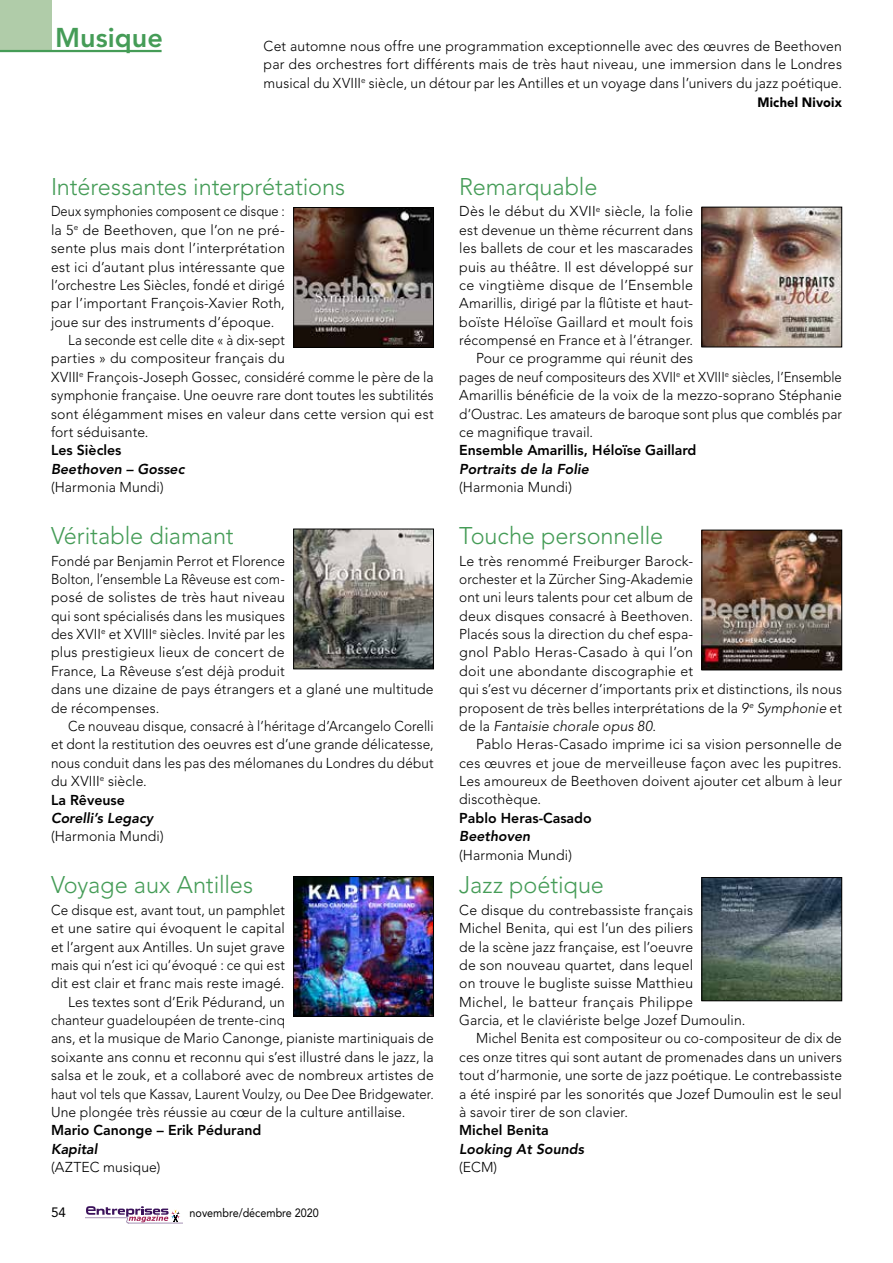
<style>
.page{position:relative;width:893px;height:1263px;background:#fff}
.page>*{position:absolute;margin:0;border:0;box-sizing:border-box;transform-origin:0 0}
.t1{font:800 27px "Avenir";color:#459c57}
.t2{font:300 24px "Avenir";letter-spacing:-.005em;color:#459c57}
.t3{font:300 14.25px/18.3px "Avenir";letter-spacing:.01em;color:#000;text-align:justify}
.t4{font:300 14.25px/18.3px "Avenir";letter-spacing:.01em;color:#000;scale:.95 1}
.t5{font:300 14.25px "Avenir";letter-spacing:.01em;color:#000;scale:.96 1}
.t6{font:300 14.25px "Avenir";letter-spacing:.01em;color:#000;scale:.92 1}
.t7{font:800 14.25px "Avenir";color:#000}
.t8{font:italic 800 14.25px "Avenir";color:#000}
.t9{font:300 14.25px "Avenir";letter-spacing:.01em;color:#000;scale:.9 1}
.t10{font:300 14.25px "Avenir";letter-spacing:.01em;color:#000;scale:.94 1}
.t11{font:900 13.5px "Avenir";letter-spacing:.015em;color:#000;scale:.95 1}
.t12{font:13.5px "Avenir";color:#000}
.t13{font:12px "Avenir";color:#000;scale:.9 1}
.s1{font-weight:800}
.s2{font-style:italic}
</style>
<div class="page">
<svg style="left:85px;top:1206px;width:97px;height:17px"></svg>
<div style="left:0;top:0;width:51px;height:51px;background:#b0cca9"></div>
<hr style="left:0;top:50px;width:162px;height:2px;background:#459c57">
<img style="left:295px;top:209px;width:137px;height:137px">
<div style="left:293px;top:207px;width:141px;height:141px;border:1px solid #000"></div>
<img style="left:704px;top:209px;width:136px;height:136px">
<div style="left:702px;top:207px;width:140px;height:140px;border:1px solid #000"></div>
<img style="left:295px;top:531px;width:137px;height:136px">
<div style="left:293px;top:529px;width:141px;height:140px;border:1px solid #000"></div>
<img style="left:704px;top:532px;width:136px;height:136px">
<div style="left:702px;top:530px;width:140px;height:140px;border:1px solid #000"></div>
<img style="left:295px;top:878px;width:137px;height:136px">
<div style="left:293px;top:876px;width:141px;height:140px;border:1px solid #000"></div>
<img style="left:704px;top:879px;width:136px;height:120px">
<div style="left:702px;top:877px;width:140px;height:124px;border:1px solid #000"></div>
<h1 class="t1" style="left:55px;top:22px;width:109px">Musique</h1>
<p class="t3" style="left:264px;top:37px;width:580px">Cet automne nous offre une programmation exceptionnelle avec des œuvres de Beethoven par des orchestres fort différents mais de très haut niveau, une immersion dans le Londres musical du XVIII<sup>e</sup> siècle, un détour par les Antilles et un voyage dans l’univers du jazz poétique.</p>
<p class="t11" style="left:757px;top:94px;width:91px">Michel Nivoix</p>
<h2 class="t2" style="left:51px;top:173px;width:296px">Intéressantes interprétations</h2>
<p class="t9" style="left:51px;top:203px;width:261px">Deux symphonies composent ce disque :</p>
<p class="t3" style="left:51px;top:221px;width:235px">la 5<sup>e</sup> de Beethoven, que l’on ne pré-</p>
<p class="t3" style="left:51px;top:239px;width:235px">sente plus mais dont l’interprétation</p>
<p class="t3" style="left:51px;top:257px;width:235px">est ici d’autant plus intéressante que</p>
<p class="t3" style="left:51px;top:276px;width:235px">l’orchestre Les Siècles, fondé et dirigé</p>
<p class="t3" style="left:51px;top:294px;width:235px">par l’important François-Xavier Roth,</p>
<p class="t3" style="left:51px;top:313px;width:225px">joue sur des instruments d’époque.</p>
<p class="t10" style="left:68px;top:332px;width:232px">La seconde est celle dite « à dix-sept</p>
<p class="t3" style="left:51px;top:349px;width:235px">parties » du compositeur français du</p>
<p class="t3" style="left:51px;top:368px;width:384px">XVIII<sup>e</sup> François-Joseph Gossec, considéré comme le père de la</p>
<p class="t5" style="left:51px;top:387px;width:400px">symphonie française. Une oeuvre rare dont toutes les subtilités</p>
<p class="t3" style="left:51px;top:404px;width:384px">sont élégamment mises en valeur dans cette version qui est</p>
<p class="t3" style="left:51px;top:423px;width:99px">fort séduisante.</p>
<p class="t7" style="left:51px;top:442px;width:72px">Les Siècles</p>
<p class="t8" style="left:51px;top:460px;width:135px">Beethoven – Gossec</p>
<p class="t3" style="left:51px;top:478px;width:114px">(Harmonia Mundi)</p>
<h2 class="t2" style="left:51px;top:522px;width:184px">Véritable diamant</h2>
<p class="t4" style="left:51px;top:551px;width:404px">Fondé par Benjamin Perrot et Florence<br>Bolton, l’ensemble La Rêveuse est com-<br>posé de solistes de très haut niveau<br>qui sont spécialisés dans les musiques<br>des XVII<sup>e</sup> et XVIII<sup>e</sup> siècles. Invité par les<br>plus prestigieux lieux de concert de<br>France, La Rêveuse s’est déjà produit<br>dans une dizaine de pays étrangers et a glané une multitude de récompenses.</p>
<p class="t4" style="left:51px;top:717px;width:404px;text-indent:17px">Ce nouveau disque, consacré à l’héritage d’Arcangelo Corelli et dont la restitution des oeuvres est d’une grande délicatesse, nous conduit dans les pas des mélomanes du Londres du début du XVIII<sup>e</sup> siècle.<br><span class="s1">La Rêveuse</span></p>
<p class="t8" style="left:51px;top:809px;width:104px">Corelli’s Legacy</p>
<p class="t3" style="left:51px;top:827px;width:114px">(Harmonia Mundi)</p>
<h2 class="t2" style="left:51px;top:871px;width:204px">Voyage aux Antilles</h2>
<p class="t4" style="left:51px;top:901px;width:248px">Ce disque est, avant tout, un pamphlet</p>
<p class="t3" style="left:51px;top:919px;width:235px">et une satire qui évoquent le capital</p>
<p class="t3" style="left:51px;top:937px;width:235px">et l’argent aux Antilles. Un sujet grave</p>
<p class="t4" style="left:51px;top:956px;width:248px">mais qui n’est ici qu’évoqué : ce qui est</p>
<p class="t3" style="left:51px;top:974px;width:235px">dit est clair et franc mais reste imagé.</p>
<p class="t3" style="left:68px;top:992px;width:218px">Les textes sont d’Erik Pédurand, un</p>
<p class="t4" style="left:51px;top:1011px;width:248px">chanteur guadeloupéen de trente-cinq</p>
<p class="t3" style="left:51px;top:1029px;width:384px">ans, et la musique de Mario Canonge, pianiste martiniquais de</p>
<p class="t3" style="left:51px;top:1048px;width:384px">soixante ans connu et reconnu qui s’est illustré dans le jazz, la</p>
<p class="t3" style="left:51px;top:1066px;width:384px">salsa et le zouk, et a collaboré avec de nombreux artistes de</p>
<p class="t6" style="left:51px;top:1085px;width:417px">haut vol tels que Kassav, Laurent Voulzy, ou Dee Dee Bridgewater.</p>
<p class="t3" style="left:51px;top:1103px;width:356px">Une plongée très réussie au cœur de la culture antillaise.</p>
<p class="t7" style="left:51px;top:1122px;width:212px">Mario Canonge – Erik Pédurand</p>
<p class="t8" style="left:51px;top:1140px;width:48px">Kapital</p>
<p class="t3" style="left:51px;top:1158px;width:111px">(AZTEC musique)</p>
<p class="t12" style="left:51px;top:1204px;width:17px">54</p>
<p class="t13" style="left:190px;top:1206px;width:145px">novembre/décembre 2020</p>
<h2 class="t2" style="left:459px;top:173px;width:140px">Remarquable</h2>
<p class="t3" style="left:459px;top:202px;width:235px">Dès le début du XVII<sup>e</sup> siècle, la folie</p>
<p class="t3" style="left:459px;top:221px;width:235px">est devenue un thème récurrent dans</p>
<p class="t3" style="left:459px;top:239px;width:235px">les ballets de cour et les mascarades</p>
<p class="t3" style="left:459px;top:257px;width:235px">puis au théâtre. Il est développé sur</p>
<p class="t3" style="left:459px;top:276px;width:235px">ce vingtième disque de l’Ensemble</p>
<p class="t3" style="left:459px;top:294px;width:235px">Amarillis, dirigé par la flûtiste et haut-</p>
<p class="t3" style="left:459px;top:313px;width:235px">boïste Héloïse Gaillard et moult fois</p>
<p class="t3" style="left:459px;top:331px;width:235px">récompensé en France et à l’étranger.</p>
<p class="t3" style="left:476px;top:349px;width:218px">Pour ce programme qui réunit des</p>
<p class="t6" style="left:459px;top:368px;width:417px">pages de neuf compositeurs des XVII<sup>e</sup> et XVIII<sup>e</sup> siècles, l’Ensemble</p>
<p class="t3" style="left:459px;top:386px;width:384px">Amarillis bénéficie de la voix de la mezzo-soprano Stéphanie</p>
<p class="t4" style="left:459px;top:404px;width:404px">d’Oustrac. Les amateurs de baroque sont plus que comblés par</p>
<p class="t3" style="left:459px;top:423px;width:135px">ce magnifique travail.</p>
<p class="t7" style="left:459px;top:442px;width:239px">Ensemble Amarillis, Héloïse Gaillard</p>
<p class="t8" style="left:459px;top:460px;width:131px">Portraits de la Folie</p>
<p class="t3" style="left:459px;top:478px;width:114px">(Harmonia Mundi)</p>
<h2 class="t2" style="left:459px;top:522px;width:206px">Touche personnelle</h2>
<p class="t3" style="left:459px;top:551px;width:384px;text-align:left">Le très renommé Freiburger Barock-<br>orchester et la Zürcher Sing-Akademie<br>ont uni leurs talents pour cet album de<br>deux disques consacré à Beethoven.<br>Placés sous la direction du chef espa-<br>gnol Pablo Heras-Casado à qui l’on<br>doit une abondante discographie et<br>qui s’est vu décerner d’importants prix et distinctions, ils nous proposent de très belles interprétations de la <span class="s2">9</span><sup>e</sup> <span class="s2">Symphonie</span> et de la <span class="s2">Fantaisie chorale opus 80</span>.</p>
<p class="t3" style="left:459px;top:735px;width:384px;text-indent:17px">Pablo Heras-Casado imprime ici sa vision personnelle de ces œuvres et joue de merveilleuse façon avec les pupitres.<br>Les amoureux de Beethoven doivent ajouter cet album à leur discothèque.</p>
<p class="t7" style="left:459px;top:809px;width:134px">Pablo Heras-Casado</p>
<p class="t8" style="left:459px;top:828px;width:73px">Beethoven</p>
<p class="t3" style="left:459px;top:845px;width:114px">(Harmonia Mundi)</p>
<h2 class="t2" style="left:459px;top:871px;width:146px">Jazz poétique</h2>
<p class="t3" style="left:459px;top:901px;width:235px">Ce disque du contrebassiste français</p>
<p class="t3" style="left:459px;top:919px;width:235px">Michel Benita, qui est l’un des piliers</p>
<p class="t3" style="left:459px;top:937px;width:235px">de la scène jazz française, est l’oeuvre</p>
<p class="t3" style="left:459px;top:956px;width:235px">de son nouveau quartet, dans lequel</p>
<p class="t3" style="left:459px;top:974px;width:235px">on trouve le bugliste suisse Matthieu</p>
<p class="t3" style="left:459px;top:992px;width:235px">Michel, le batteur français Philippe</p>
<p class="t3" style="left:459px;top:1011px;width:288px">Garcia, et le claviériste belge Jozef Dumoulin.</p>
<p class="t5" style="left:476px;top:1030px;width:382px">Michel Benita est compositeur ou co-compositeur de dix de</p>
<p class="t3" style="left:459px;top:1048px;width:384px">ces onze titres qui sont autant de promenades dans un univers</p>
<p class="t5" style="left:459px;top:1067px;width:400px">tout d’harmonie, une sorte de jazz poétique. Le contrebassiste</p>
<p class="t3" style="left:459px;top:1084px;width:384px">a été inspiré par les sonorités que Jozef Dumoulin est le seul</p>
<p class="t3" style="left:459px;top:1103px;width:170px">à savoir tirer de son clavier.</p>
<p class="t7" style="left:459px;top:1122px;width:91px">Michel Benita</p>
<p class="t8" style="left:459px;top:1140px;width:126px">Looking At Sounds</p>
<p class="t3" style="left:459px;top:1158px;width:39px">(ECM)</p>
</div>
